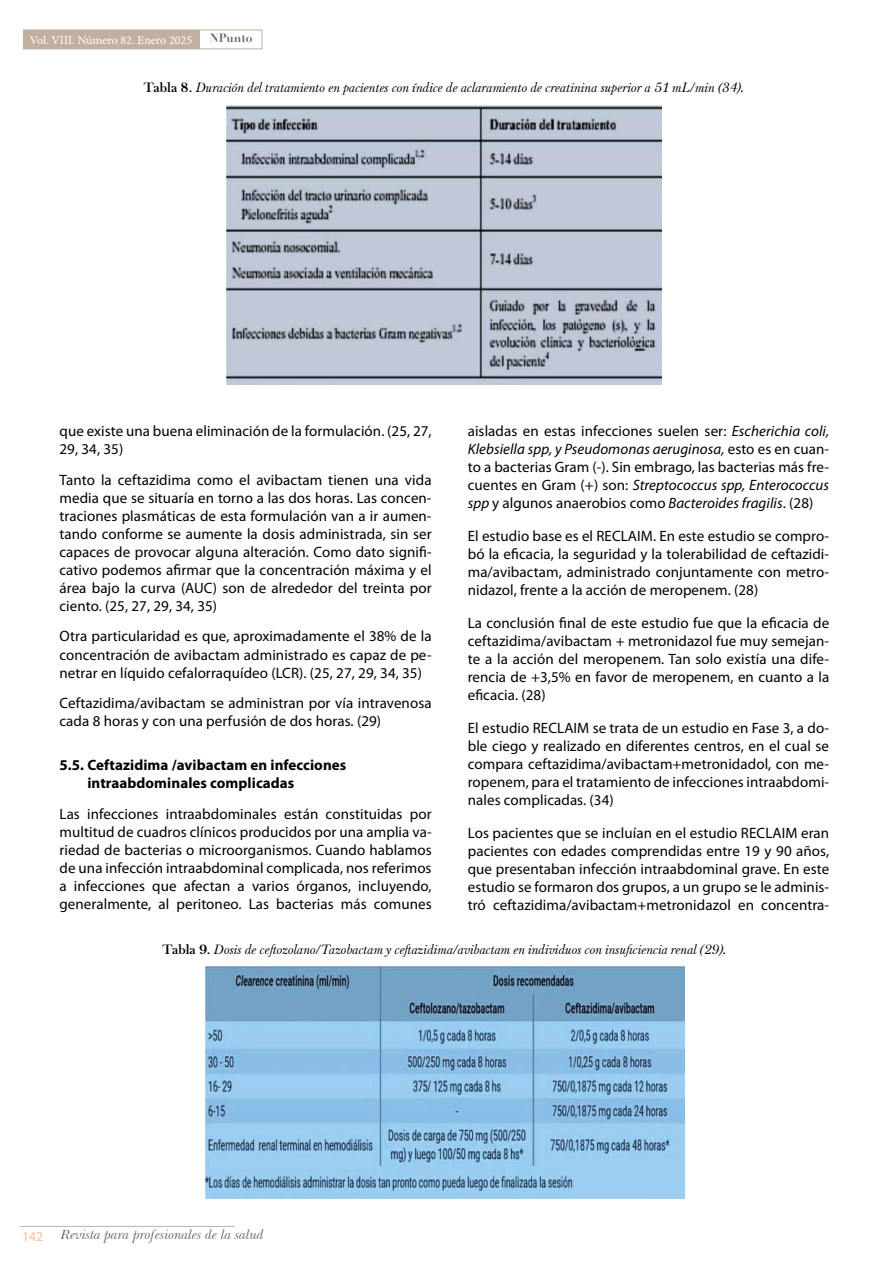
<style>
.page{position:relative;width:893px;height:1263px;background:#fff}
.page>*{position:absolute;margin:0;border:0;box-sizing:border-box;transform-origin:0 0}
.t1{font:15px/18px "Myriad Pro";letter-spacing:.005em;color:#000;text-align:justify}
.t2{font:700 15px/18px "Myriad Pro";letter-spacing:.005em;color:#000}
.t3{font:italic 13.5px "Baskerville F";color:#000}
.t4{font:italic 13.5px "Baskerville BT";color:#646363}
.t5{font:13.5px "Myriad Pro";color:#f6bc96}
.t6{font:12px "Minion Pro";color:#fff}
.t7{font:700 12px "Didot LT Pro";color:#646363}
.s1{font-weight:700;font-style:normal}
.s2{font-style:italic}
</style>
<div class="page">
<div style="left:23px;top:30px;width:239px;height:19px;border:1px solid #c2afa0"></div>
<div style="left:23px;top:30px;width:177px;height:19px;background:#c2afa0"></div>
<hr style="left:20px;top:1226px;width:215px;height:1px;background:#c2afa0">
<img style="left:226px;top:105px;width:436px;height:280px">
<img style="left:205px;top:967px;width:479px;height:231px">
<p class="t6" style="left:30px;top:32px;width:164px">Vol. VIII. Número 82. Enero 2025</p>
<p class="t7" style="left:210px;top:30px;width:44px">NPunto</p>
<p class="t3" style="left:144px;top:80px;width:602px"><span class="s1">Tabla 8.</span> Duración del tratamiento en pacientes con índice de aclaramiento de creatinina superior a 51 mL/min (34).</p>
<p class="t1" style="left:60px;top:422px;width:374px">que existe una buena eliminación de la formulación. (25, 27,<br>29, 34, 35)</p>
<p class="t1" style="left:60px;top:470px;width:374px">Tanto la ceftazidima como el avibactam tienen una vida media que se situaría en torno a las dos horas. Las concen&shy;traciones plasmáticas de esta formulación van a ir aumen&shy;tando conforme se aumente la dosis administrada, sin ser capaces de provocar alguna alteración. Como dato signifi&shy;cativo podemos afirmar que la concentración máxima y el área bajo la curva (AUC) son de alrededor del treinta por ciento. (25, 27, 29, 34, 35)</p>
<p class="t1" style="left:60px;top:627px;width:374px">Otra particularidad es que, aproximadamente el 38% de la concentración de avibactam administrado es capaz de pe&shy;netrar en líquido cefalorraquídeo (LCR). (25, 27, 29, 34, 35)</p>
<p class="t1" style="left:60px;top:694px;width:374px">Ceftazidima/avibactam se administran por vía intravenosa cada 8 horas y con una perfusión de dos horas. (29)</p>
<p class="t2" style="left:87px;top:756px;width:260px;text-indent:-28px">5.5. Ceftazidima /avibactam en infecciones intraabdominales complicadas</p>
<p class="t1" style="left:60px;top:804px;width:374px">Las infecciones intraabdominales están constituidas por multitud de cuadros clínicos producidos por una amplia va&shy;riedad de bacterias o microorganismos. Cuando hablamos de una infección intraabdominal complicada, nos referimos a infecciones que afectan a varios órganos, incluyendo, generalmente, al peritoneo. Las bacterias más comunes</p>
<p class="t1" style="left:468px;top:422px;width:363px">aisladas en estas infecciones suelen ser: <span class="s2">Escherichia coli, Klebsiella spp, y Pseudomonas aeruginosa,</span> esto es en cuan&shy;to a bacterias Gram (-). Sin embrago, las bacterias más fre&shy;cuentes en Gram (+) son: <span class="s2">Streptococcus spp, Enterococcus spp</span> y algunos anaerobios como <span class="s2">Bacteroides fragilis</span>. (28)</p>
<p class="t1" style="left:468px;top:527px;width:363px">El estudio base es el RECLAIM. En este estudio se compro&shy;bó la eficacia, la seguridad y la tolerabilidad de ceftazidi&shy;ma/avibactam, administrado conjuntamente con metro&shy;nidazol, frente a la acción de meropenem. (28)</p>
<p class="t1" style="left:468px;top:613px;width:363px">La conclusión final de este estudio fue que la eficacia de ceftazidima/avibactam + metronidazol fue muy semejan&shy;te a la acción del meropenem. Tan solo existía una dife&shy;rencia de +3,5% en favor de meropenem, en cuanto a la eficacia. (28)</p>
<p class="t1" style="left:468px;top:718px;width:363px">El estudio RECLAIM se trata de un estudio en Fase 3, a do&shy;ble ciego y realizado en diferentes centros, en el cual se compara ceftazidima/avibactam+metronidadol, con me&shy;ropenem, para el tratamiento de infecciones intraabdomi&shy;nales complicadas. (34)</p>
<p class="t1" style="left:468px;top:823px;width:363px">Los pacientes que se incluían en el estudio RECLAIM eran pacientes con edades comprendidas entre 19 y 90 años, que presentaban infección intraabdominal grave. En este estudio se formaron dos grupos, a un grupo se le adminis&shy;tró ceftazidima/avibactam+metronidazol en concentra-</p>
<p class="t3" style="left:162px;top:941px;width:566px"><span class="s1">Tabla 9.</span> Dosis de ceftozolano/Tazobactam y ceftazidima/avibactam en individuos con insuficiencia renal (29).</p>
<p class="t5" style="left:22px;top:1228px;width:22px">142</p>
<p class="t4" style="left:61px;top:1227px;width:205px">Revista para profesionales de la salud</p>
</div>
